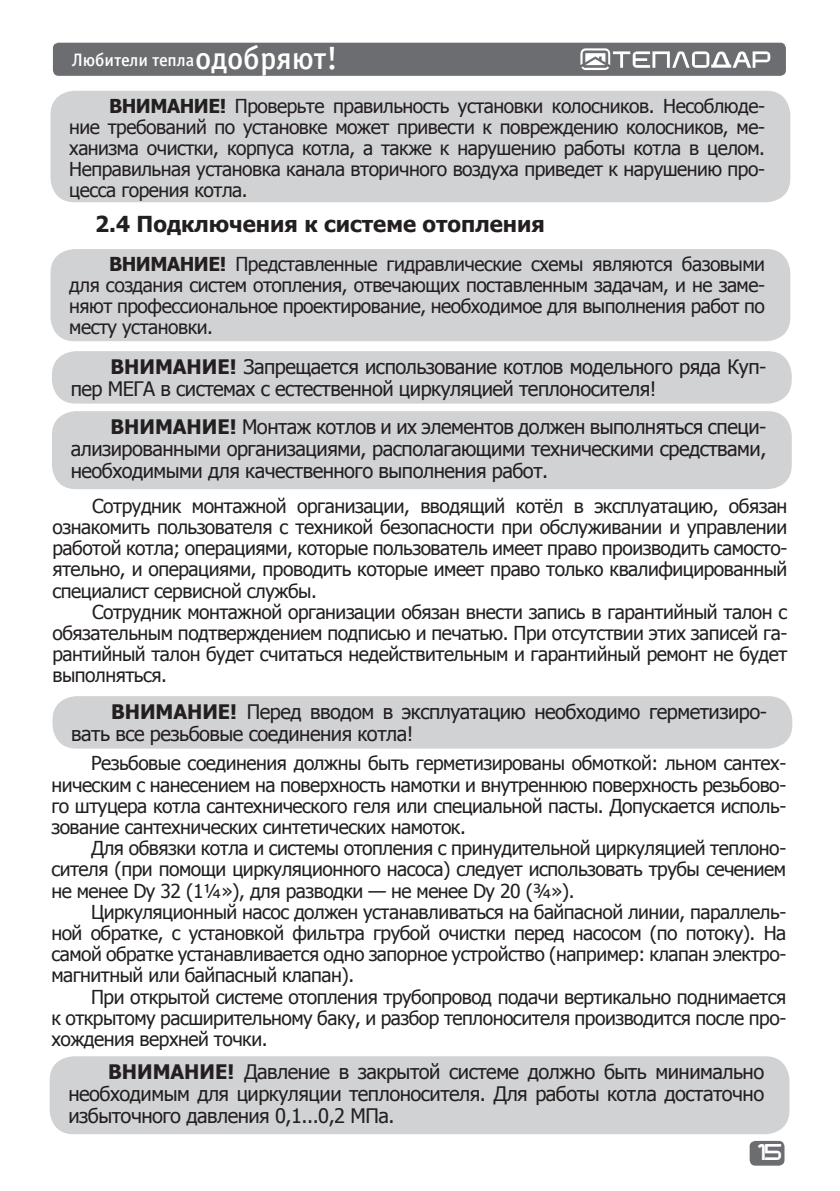
<style>
.page{position:relative;width:840px;height:1191px;background:#fff}
.page>*{position:absolute;margin:0;border:0;box-sizing:border-box;transform-origin:0 0}
.t1{font:700 22px "Tahoma";color:#231f20}
.t2{font:20px/22px "Tahoma";letter-spacing:-.025em;color:#231f20}
.t3{font:19.2px/21.2px "Tahoma";letter-spacing:-.025em;color:#231f20;text-align:justify}
.t4{font:18px "Officina Sans Medium C";letter-spacing:-.005em;color:#fff}
.t5{font:16px "teplodar";color:#fff}
.s1{font-size:32px}
.s2{font-weight:700}
</style>
<div class="page">
<div style="left:749px;top:1140px;width:35px;height:25px;background:#6c6d70;border-radius:6px"></div>
<div style="left:53px;top:43px;width:732px;height:33px;background:#6c6d70;border-radius:6px"></div>
<svg style="left:580px;top:48px;width:189px;height:22px"></svg>
<div style="left:50px;top:249px;width:739px;height:92px;background:#d1d2d4;border-radius:24px"></div>
<div style="left:52px;top:351px;width:739px;height:52px;background:#d1d2d4;border-radius:24px"></div>
<div style="left:52px;top:411px;width:739px;height:78px;background:#d1d2d4;border-radius:24px"></div>
<div style="left:50px;top:91px;width:739px;height:111px;background:#d1d2d4;border-radius:24px"></div>
<div style="left:52px;top:696px;width:739px;height:52px;background:#d1d2d4;border-radius:24px"></div>
<div style="left:50px;top:1056px;width:739px;height:78px;background:#d1d2d4;border-radius:24px"></div>
<p class="t4" style="left:72px;top:50px;width:267px">Любители тепла<span class="s1">одобряют!</span></p>
<p class="t3" style="left:69px;top:94px;width:697px;text-indent:40px"><span class="s2">ВНИМАНИЕ!</span> Проверьте правильность установки колосников. Несоблюде&shy;ние требований по установке может привести к повреждению колосников, ме&shy;ханизма очистки, корпуса котла, а также к нарушению работы котла в целом.<br>Неправильная установка канала вторичного воздуха приведет к нарушению про&shy;цесса горения котла.</p>
<p class="t1" style="left:95px;top:209px;width:451px">2.4 Подключения к системе отопления</p>
<p class="t3" style="left:69px;top:252px;width:697px;text-indent:40px"><span class="s2">ВНИМАНИЕ!</span> Представленные гидравлические схемы являются базовыми для создания систем отопления, отвечающих поставленным задачам, и не заме&shy;няют профессиональное проектирование, необходимое для выполнения работ по месту установки.</p>
<p class="t2" style="left:71px;top:354px;width:696px;text-indent:40px"><span class="s2">ВНИМАНИЕ!</span> Запрещается использование котлов модельного ряда Куп&shy;пер МЕГА в системах с естественной циркуляцией теплоносителя!</p>
<p class="t2" style="left:71px;top:414px;width:696px;text-align:justify;text-indent:40px"><span class="s2">ВНИМАНИЕ!</span> Монтаж котлов и их элементов должен выполняться специ&shy;ализированными организациями, располагающими техническими средствами, необходимыми для качественного выполнения работ.</p>
<p class="t3" style="left:52px;top:494px;width:736px;text-indent:40px">Сотрудник монтажной организации, вводящий котёл в эксплуатацию, обязан ознакомить пользователя с техникой безопасности при обслуживании и управлении работой котла; операциями, которые пользователь имеет право производить самосто&shy;ятельно, и операциями, проводить которые имеет право только квалифицированный специалист сервисной службы.</p>
<p class="t3" style="left:52px;top:600px;width:736px;text-indent:40px">Сотрудник монтажной организации обязан внести запись в гарантийный талон с обязательным подтверждением подписью и печатью. При отсутствии этих записей га&shy;рантийный талон будет считаться недействительным и гарантийный ремонт не будет выполняться.</p>
<p class="t2" style="left:71px;top:699px;width:696px;text-indent:40px"><span class="s2">ВНИМАНИЕ!</span> Перед вводом в эксплуатацию необходимо герметизиро&shy;вать все резьбовые соединения котла!</p>
<p class="t3" style="left:51px;top:752px;width:736px;text-indent:40px">Резьбовые соединения должны быть герметизированы обмоткой: льном сантех&shy;ническим с нанесением на поверхность намотки и внутреннюю поверхность резьбово&shy;го штуцера котла сантехнического геля или специальной пасты. Допускается исполь&shy;зование сантехнических синтетических намоток.</p>
<p class="t3" style="left:51px;top:836px;width:736px;text-indent:40px">Для обвязки котла и системы отопления с принудительной циркуляцией теплоно&shy;сителя (при помощи циркуляционного насоса) следует использовать трубы сечением не менее Dу 32 (1¼»), для разводки — не менее Dу 20 (¾»).</p>
<p class="t3" style="left:51px;top:900px;width:736px;text-indent:40px">Циркуляционный насос должен устанавливаться на байпасной линии, параллель&shy;ной обратке, с установкой фильтра грубой очистки перед насосом (по потоку). На самой обратке устанавливается одно запорное устройство (например: клапан электро&shy;магнитный или байпасный клапан).</p>
<p class="t3" style="left:51px;top:985px;width:736px;text-indent:40px">При открытой системе отопления трубопровод подачи вертикально поднимается к открытому расширительному баку, и разбор теплоносителя производится после про&shy;хождения верхней точки.</p>
<p class="t2" style="left:68px;top:1059px;width:697px;text-align:justify;text-indent:40px"><span class="s2">ВНИМАНИЕ!</span> Давление в закрытой системе должно быть минимально необходимым для циркуляции теплоносителя. Для работы котла достаточно избыточного давления 0,1...0,2 МПа.</p>
<p class="t5" style="left:753px;top:1145px;width:29px">15</p>
</div>
